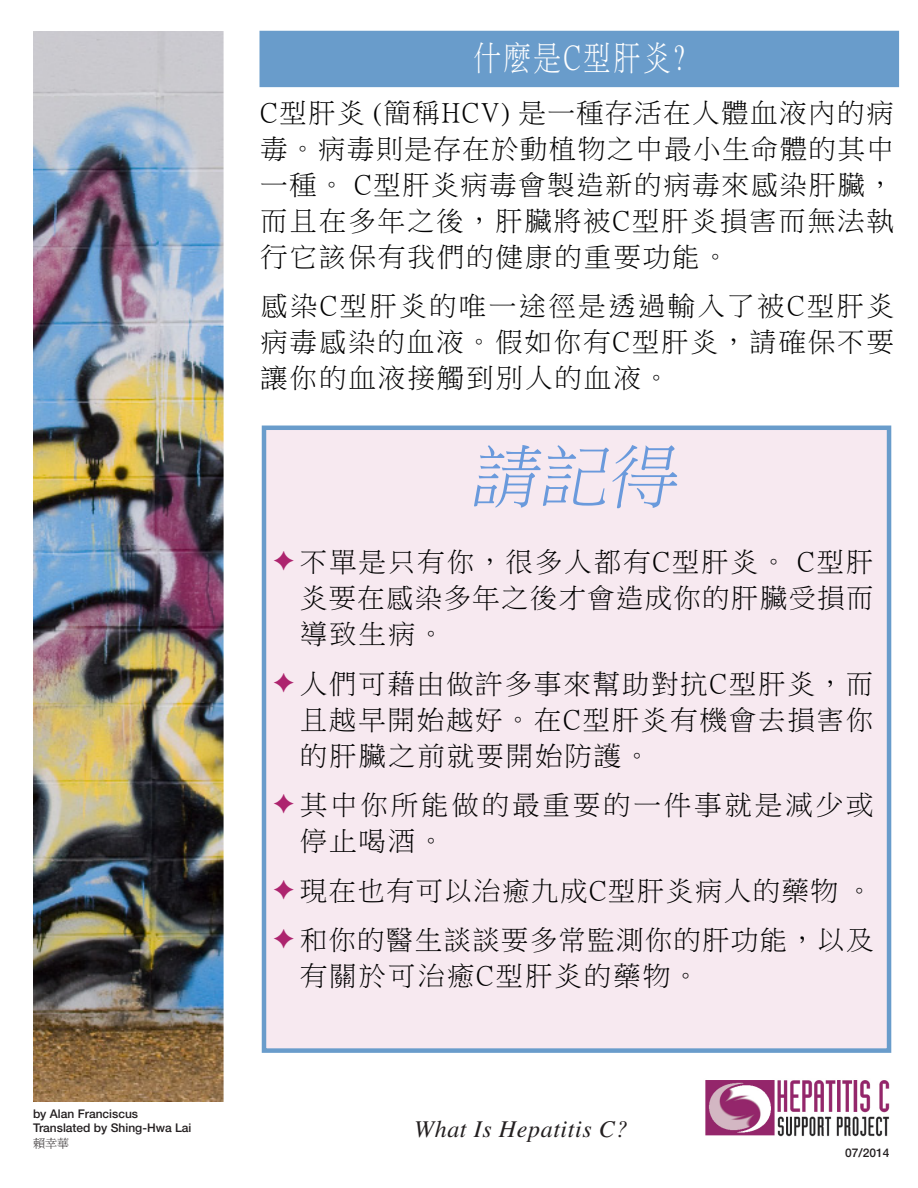
<style>
.page{position:relative;width:918px;height:1188px;background:#fff}
.page>*{position:absolute;margin:0;border:0;box-sizing:border-box;transform-origin:0 0}
.t1{font:italic 69px "P Ming Li U";color:#6a9adc}
.t2{font:33.75px "P Ming Li U";letter-spacing:.11em;color:#fff;scale:.8 1}
.t3{font:27px/36px "P Ming Li U";letter-spacing:.085em;color:#000;text-align:justify}
.t4{font:27px/36px "P Ming Li U";letter-spacing:.065em;color:#000}
.t5{font:27px/36px "P Ming Li U";letter-spacing:.125em;color:#000}
.t6{font:italic 24px "Times";letter-spacing:.025em;color:#231f20}
.t7{font:500 12px/14.4px "Helvetica Neue";color:#231f20}
.s1{color:#ad246e}
.s2{font-family:"P Ming Li U";font-weight:400}
</style>
<div class="page">
<img style="left:33px;top:31px;width:809px;height:1071px">
<div style="left:260px;top:32px;width:638px;height:54px;background:#699ccb"></div>
<div style="left:260px;top:31px;width:639px;height:56px;border:2px solid #699ccb"></div>
<img style="left:704px;top:1079px;width:186px;height:58px">
<div style="left:264px;top:428px;width:625px;height:623px;background:#f7e9f0"></div>
<div style="left:262px;top:426px;width:629px;height:627px;border:4px solid #699ccb"></div>
<p class="t2" style="left:474px;top:41px;width:265px">什麼是C型肝炎?</p>
<p class="t3" style="left:261px;top:95px;width:635px">C型肝炎 (簡稱HCV) 是一種存活在人體血液內的病毒。病毒則是存在於動植物之中最小生命體的其中一種。 C型肝炎病毒會製造新的病毒來感染肝臟，而且在多年之後，肝臟將被C型肝炎損害而無法執行它該保有我們的健康的重要功能。</p>
<p class="t3" style="left:261px;top:288px;width:635px">感染C型肝炎的唯一途徑是透過輸入了被C型肝炎病毒感染的血液。假如你有C型肝炎，請確保不要讓你的血液接觸到別人的血液。</p>
<p class="t1" style="left:470px;top:442px;width:221px">請記得</p>
<p class="t3" style="left:300px;top:544px;width:575px;text-indent:-27px"><span class="s1">✦</span> 不單是只有你，很多人都有C型肝炎。 C型肝炎要在感染多年之後才會造成你的肝臟受損而導致生病。</p>
<p class="t3" style="left:300px;top:665px;width:575px;text-indent:-27px"><span class="s1">✦</span> 人們可藉由做許多事來幫助對抗C型肝炎，而且越早開始越好。在C型肝炎有機會去損害你的肝臟之前就要開始防護。</p>
<p class="t5" style="left:300px;top:787px;width:575px;text-indent:-27px"><span class="s1">✦</span>其中你所能做的最重要的一件事就是減少或停止喝酒。</p>
<p class="t3" style="left:273px;top:872px;width:602px"><span class="s1">✦</span> 現在也有可以治癒九成C型肝炎病人的藥物。</p>
<p class="t4" style="left:300px;top:922px;width:575px;text-indent:-27px"><span class="s1">✦</span> 和你的醫生談談要多常監測你的肝功能，以及有關於可治癒C型肝炎的藥物。</p>
<p class="t7" style="left:33px;top:1106px;width:107px">by Alan Franciscus</p>
<p class="t7" style="left:33px;top:1121px;width:160px">Translated by Shing-Hwa Lai<span class="s2">賴幸華</span></p>
<p class="t6" style="left:414px;top:1116px;width:215px">What Is Hepatitis C?</p>
<p class="t7" style="left:845px;top:1145px;width:46px">07/2014</p>
</div>
